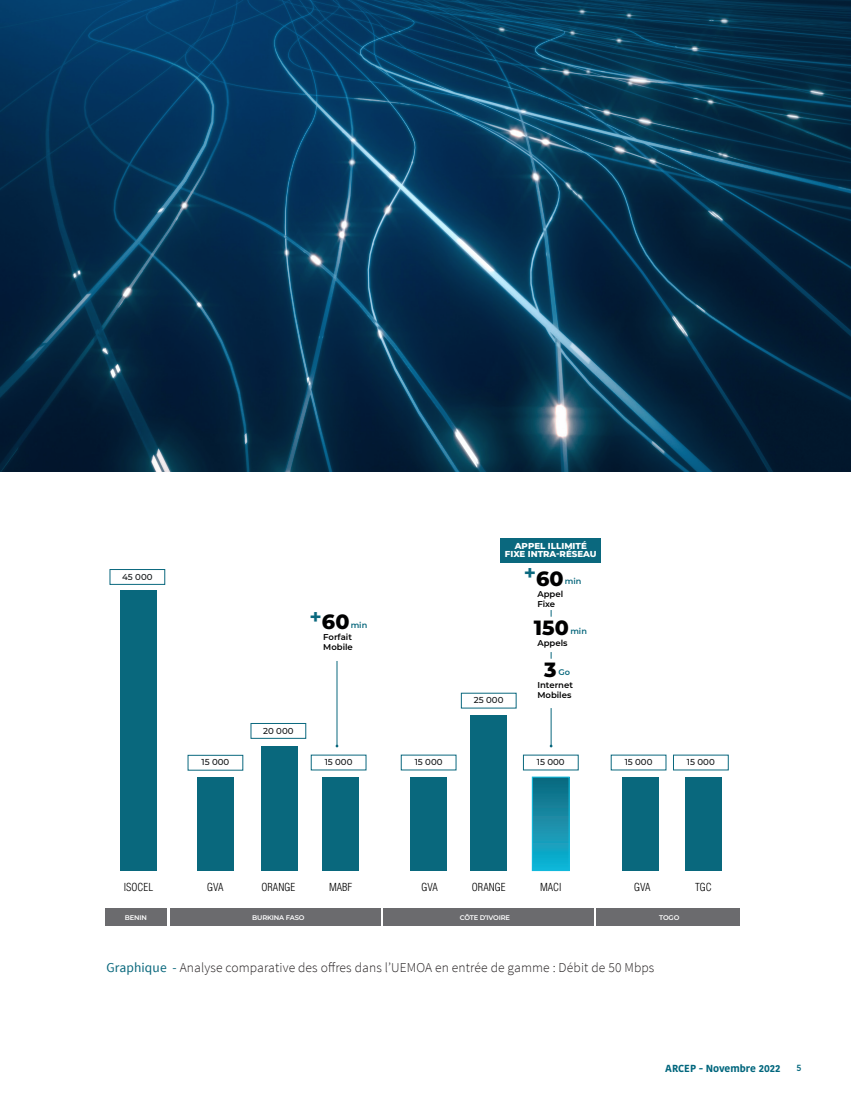
<style>
.page{position:relative;width:851px;height:1106px;background:#fff}
.page>*{position:absolute;margin:0;border:0;box-sizing:border-box;transform-origin:0 0}
.t1{font:800 20.55px "Montserrat";color:#000001}
.t2{font:300 13.5px "Source Sans Pro";letter-spacing:.01em;color:#231f20}
.t3{font:300 condensed 10.8px "Helvetica";color:#000001}
.t4{font:700 10.2px "Kohinoor Bangla";color:#00667d}
.t5{font:600 9px "Kohinoor Bangla";color:#00667d}
.t6{font:500 8.7px "Montserrat";color:#101315}
.t7{font:800 8.7px/8.7px "Montserrat";color:#fff;text-align:center}
.t8{font:600 8.55px/10.2px "Montserrat";color:#000001}
.t9{font:600 8.25px "Montserrat";color:#09687d}
.t10{font:600 6.75px "Montserrat";letter-spacing:-.025em;color:#fff}
.s1{font-weight:400;color:#08677c}
</style>
<div class="page">
<div style="left:120px;top:590px;width:37px;height:280px;background:#09687d"></div>
<div style="left:197px;top:777px;width:37px;height:93px;background:#09687d"></div>
<div style="left:261px;top:746px;width:37px;height:124px;background:#09687d"></div>
<div style="left:321px;top:777px;width:37px;height:93px;background:#09687d"></div>
<div style="left:410px;top:777px;width:37px;height:93px;background:#09687d"></div>
<div style="left:470px;top:715px;width:37px;height:155px;background:#09687d"></div>
<div style="left:532px;top:777px;width:37px;height:93px;background:linear-gradient(to bottom,#12687d,#15b6d8)"></div>
<div style="left:531px;top:776px;width:38px;height:95px;border:1px solid #11b9dc"></div>
<div style="left:622px;top:777px;width:37px;height:93px;background:#09687d"></div>
<div style="left:684px;top:777px;width:37px;height:93px;background:#09687d"></div>
<div style="left:105px;top:908px;width:62px;height:17px;background:#6b6b6e"></div>
<div style="left:170px;top:908px;width:210px;height:17px;background:#6b6b6e"></div>
<div style="left:383px;top:908px;width:210px;height:17px;background:#6b6b6e"></div>
<div style="left:596px;top:908px;width:144px;height:17px;background:#6b6b6e"></div>
<div style="left:110px;top:569px;width:55px;height:15px;background:#fff;border:1px solid #0a687e"></div>
<div style="left:188px;top:755px;width:55px;height:15px;background:#fff;border:1px solid #0a687e"></div>
<div style="left:251px;top:723px;width:55px;height:15px;background:#fff;border:1px solid #0a687e"></div>
<hr style="left:337px;top:661px;width:1px;height:85px;background:#0a687e">
<hr style="left:550px;top:708px;width:1px;height:38px;background:#0a687e">
<div style="left:500px;top:538px;width:101px;height:24px;background:#0a687e"></div>
<img style="left:0;top:0;width:850px;height:472px">
<p class="t6" style="left:122px;top:570px;width:32px">45 000</p>
<p class="t6" style="left:201px;top:756px;width:29px">15 000</p>
<p class="t1" style="left:309px;top:606px;width:41px"><sup>+</sup>60</p>
<p class="t9" style="left:350px;top:619px;width:18px">min</p>
<p class="t8" style="left:323px;top:631px;width:31px">Forfait<br>Mobile</p>
<p class="t6" style="left:263px;top:724px;width:32px">20 000</p>
<p class="t6" style="left:325px;top:756px;width:29px">15 000</p>
<p class="t6" style="left:414px;top:756px;width:29px">15 000</p>
<p class="t7" style="left:505px;top:541px;width:93px">APPEL ILLIMITÉ<br>FIXE INTRA-RÉSEAU</p>
<p class="t1" style="left:523px;top:563px;width:41px"><sup>+</sup>60</p>
<p class="t9" style="left:564px;top:575px;width:18px">min</p>
<p class="t8" style="left:537px;top:588px;width:27px">Appel<br>Fixe</p>
<p class="t1" style="left:533px;top:613px;width:36px">150</p>
<p class="t9" style="left:570px;top:625px;width:18px">min</p>
<p class="t8" style="left:537px;top:638px;width:32px">Appels</p>
<p class="t6" style="left:474px;top:694px;width:31px">25 000</p>
<p class="t1" style="left:544px;top:654px;width:14px">3</p>
<p class="t9" style="left:558px;top:666px;width:13px">Go</p>
<p class="t8" style="left:537px;top:679px;width:37px">Internet<br>Mobiles</p>
<p class="t6" style="left:537px;top:756px;width:29px">15 000</p>
<p class="t6" style="left:624px;top:756px;width:29px">15 000</p>
<p class="t6" style="left:687px;top:756px;width:29px">15 000</p>
<p class="t3" style="left:124px;top:880px;width:31px">ISOCEL</p>
<p class="t3" style="left:207px;top:880px;width:18px">GVA</p>
<p class="t3" style="left:261px;top:880px;width:35px">ORANGE</p>
<p class="t3" style="left:329px;top:880px;width:25px">MABF</p>
<p class="t3" style="left:421px;top:880px;width:18px">GVA</p>
<p class="t3" style="left:634px;top:880px;width:18px">GVA</p>
<p class="t3" style="left:472px;top:880px;width:35px">ORANGE</p>
<p class="t3" style="left:540px;top:880px;width:23px">MACI</p>
<p class="t3" style="left:695px;top:880px;width:18px">TGC</p>
<p class="t10" style="left:125px;top:912px;width:24px">BENIN</p>
<p class="t10" style="left:252px;top:912px;width:54px">BURKINA FASO</p>
<p class="t10" style="left:459px;top:912px;width:52px">CÔTE D’IVOIRE</p>
<p class="t10" style="left:659px;top:912px;width:22px">TOGO</p>
<p class="t2" style="left:106px;top:959px;width:549px"><span class="s1">Graphique -</span> Analyse comparative des offres dans l’UEMOA en entrée de gamme : Débit de 50 Mbps</p>
<p class="t4" style="left:665px;top:1059px;width:117px">ARCEP - Novembre 2022</p>
<p class="t5" style="left:796px;top:1060px;width:7px">5</p>
</div>
